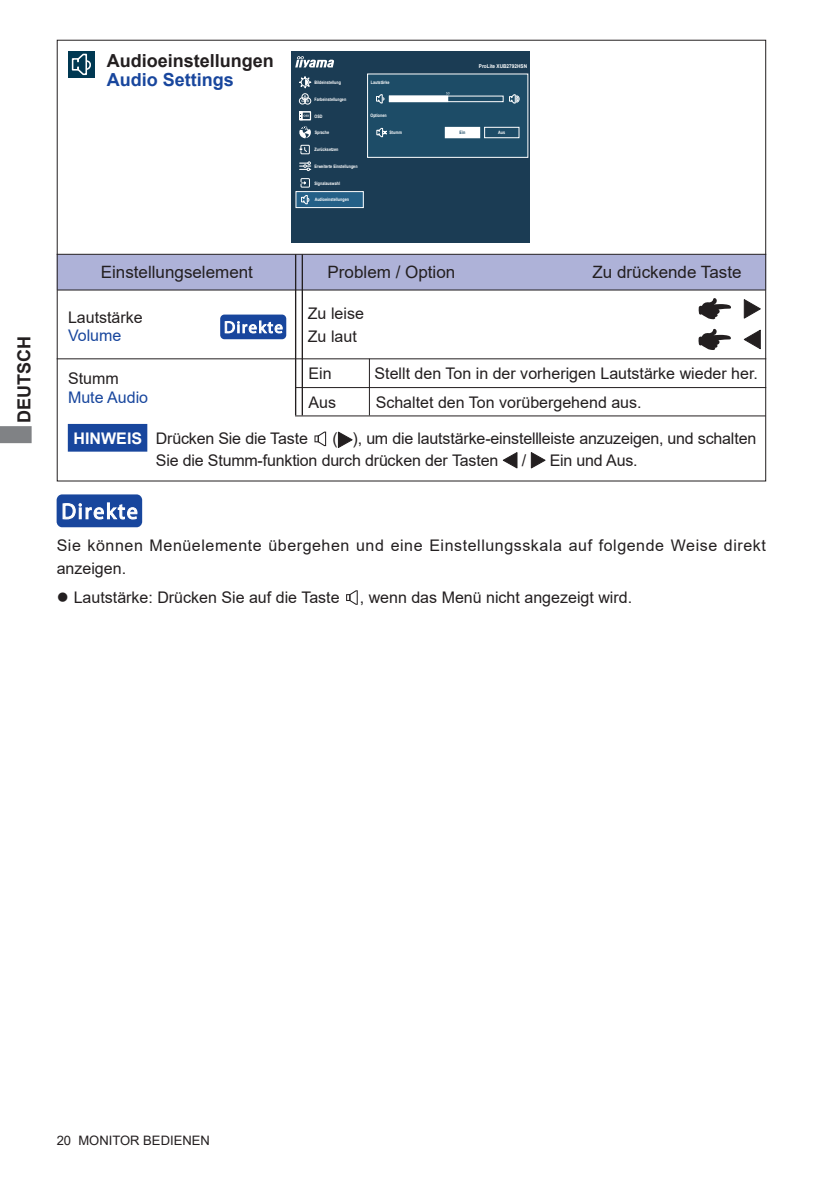
<style>
.page{position:relative;width:840px;height:1191px;background:#fff}
.page>*{position:absolute;margin:0;border:0;box-sizing:border-box;transform-origin:0 0}
.t1{font:700 18px "Arial";color:#231f20}
.t2{font:700 18px "Arial";color:#18469d}
.t3{font:17px "Arial";color:#231f20}
.t4{font:16px/22.6px "Arial";color:#231f20}
.t5{font:16px/22.6px "Arial";letter-spacing:.035em;color:#231f20}
.t6{font:16px "Arial";color:#18469d}
.t7{font:700 16px "Arial";color:#fff}
.t8{font:13px "Arial";color:#231f20}
.t9{font:700 5.2px "Arial";color:#fff;scale:.9 1}
.t10{font:700 4.6px "Arial";color:#fff;scale:.8 1}
.t11{font:700 4.6px "Arial";color:#1d4c67;scale:.8 1}
</style>
<div class="page">
<svg style="left:0;top:426px;width:32px;height:17px"></svg>
<div style="left:57px;top:254px;width:708px;height:36px;background:#aeb2d8"></div>
<hr style="left:57px;top:289px;width:708px;height:1px;background:#231f20">
<hr style="left:57px;top:254px;width:708px;height:1px;background:#231f20">
<hr style="left:295px;top:254px;width:1px;height:161px;background:#231f20">
<hr style="left:301px;top:254px;width:2px;height:161px;background:#231f20">
<hr style="left:57px;top:358px;width:708px;height:1px;background:#231f20">
<hr style="left:295px;top:387px;width:470px;height:1px;background:#231f20">
<hr style="left:369px;top:359px;width:1px;height:56px;background:#231f20">
<svg style="left:314px;top:431px;width:12px;height:15px"></svg>
<svg style="left:338px;top:431px;width:14px;height:17px"></svg>
<svg style="left:502px;top:452px;width:15px;height:16px"></svg>
<svg style="left:530px;top:452px;width:15px;height:16px"></svg>
<hr style="left:295px;top:415px;width:470px;height:1px;background:#231f20">
<svg style="left:698px;top:298px;width:33px;height:21px"></svg>
<svg style="left:743px;top:330px;width:17px;height:19px"></svg>
<svg style="left:743px;top:299px;width:17px;height:20px"></svg>
<svg style="left:698px;top:328px;width:33px;height:22px"></svg>
<svg style="left:357px;top:590px;width:1px;height:15px"></svg>
<svg style="left:346px;top:590px;width:11px;height:15px"></svg>
<div style="left:68px;top:424px;width:79px;height:27px;background:#18469d"></div>
<div style="left:221px;top:315px;width:64px;height:23px;background:#18469d;border-radius:3px"></div>
<div style="left:220px;top:314px;width:66px;height:25px;border:2px solid #18469d;border-radius:3px"></div>
<svg style="left:224px;top:320px;width:59px;height:14px"></svg>
<div style="left:58px;top:495px;width:83px;height:31px;background:#18469d;border-radius:5px"></div>
<div style="left:57px;top:494px;width:85px;height:33px;border:2px solid #18469d;border-radius:5px"></div>
<svg style="left:62px;top:502px;width:76px;height:18px"></svg>
<div style="left:68px;top:51px;width:27px;height:27px;background:#003852"></div>
<svg style="left:71px;top:53px;width:20px;height:23px"></svg>
<div style="left:291px;top:51px;width:239px;height:192px;background:#1b3c54"></div>
<div style="left:367px;top:74px;width:160px;height:83px;background:#1d4c67"></div>
<div style="left:367px;top:74px;width:161px;height:84px;border:1px solid #fff"></div>
<svg style="left:295px;top:56px;width:39px;height:11px"></svg>
<div style="left:445px;top:127px;width:34px;height:11px;background:#fff"></div>
<div style="left:484px;top:127px;width:35px;height:11px;border:1px solid #fff"></div>
<svg style="left:376px;top:94px;width:8px;height:10px"></svg>
<div style="left:389px;top:96px;width:58px;height:6px;background:#fff"></div>
<div style="left:389px;top:96px;width:59px;height:6px;border:1px solid #fff"></div>
<div style="left:389px;top:96px;width:114px;height:6px;border:1px solid #fff"></div>
<svg style="left:509px;top:94px;width:10px;height:10px"></svg>
<svg style="left:376px;top:128px;width:10px;height:9px"></svg>
<div style="left:296px;top:192px;width:67px;height:16px;background:#246087"></div>
<div style="left:295px;top:191px;width:68px;height:17px;border:1px solid #fff"></div>
<svg style="left:299px;top:76px;width:12px;height:12px"></svg>
<svg style="left:299px;top:161px;width:12px;height:10px"></svg>
<div style="left:301px;top:94px;width:7px;height:6px;border:1px solid #fff;border-radius:50%"></div>
<div style="left:304px;top:98px;width:7px;height:6px;border:1px solid #fff;border-radius:50%"></div>
<svg style="left:299px;top:96px;width:9px;height:8px"></svg>
<div style="left:299px;top:111px;width:12px;height:9px;border:1px solid #fff"></div>
<svg style="left:300px;top:112px;width:9px;height:8px"></svg>
<svg style="left:299px;top:127px;width:12px;height:11px"></svg>
<div style="left:300px;top:145px;width:9px;height:9px;border:1px solid #fff"></div>
<svg style="left:299px;top:147px;width:8px;height:5px"></svg>
<div style="left:300px;top:178px;width:9px;height:9px;border:1px solid #fff"></div>
<svg style="left:301px;top:181px;width:5px;height:3px"></svg>
<svg style="left:301px;top:195px;width:8px;height:9px"></svg>
<p class="t1" style="left:11px;top:422px;width:88px;rotate:-90deg">DEUTSCH</p>
<p class="t1" style="left:107px;top:48px;width:169px">Audioeinstellungen</p>
<p class="t2" style="left:107px;top:67px;width:129px">Audio Settings</p>
<p class="t10" style="left:314px;top:79px;width:35px">Bildeinstellung</p>
<p class="t10" style="left:314px;top:96px;width:41px">Farbeinstellungen</p>
<p class="t10" style="left:314px;top:113px;width:11px">OSD</p>
<p class="t10" style="left:314px;top:146px;width:31px">Zurücksetzen</p>
<p class="t10" style="left:314px;top:129px;width:20px">Sprache</p>
<p class="t10" style="left:314px;top:163px;width:55px">Erweiterte Einstellungen</p>
<p class="t10" style="left:314px;top:180px;width:34px">Signalauswahl</p>
<p class="t10" style="left:314px;top:196px;width:44px">Audioeinstellungen</p>
<p class="t10" style="left:370px;top:79px;width:25px">Lautstärke</p>
<p class="t10" style="left:370px;top:112px;width:22px">Optionen</p>
<p class="t9" style="left:478px;top:62px;width:55px">ProLite XUB2792HSN</p>
<p class="t10" style="left:389px;top:129px;width:17px">Stumm</p>
<p class="t11" style="left:459px;top:129px;width:9px">Ein</p>
<p class="t10" style="left:498px;top:129px;width:10px">Aus</p>
<p class="t3" style="left:101px;top:261px;width:154px">Einstellungselement</p>
<p class="t3" style="left:327px;top:261px;width:129px">Problem / Option</p>
<p class="t3" style="left:592px;top:261px;width:150px">Zu drückende Taste</p>
<p class="t4" style="left:68px;top:306px;width:76px">Lautstärke</p>
<p class="t6" style="left:68px;top:324px;width:55px">Volume</p>
<p class="t4" style="left:308px;top:302px;width:58px">Zu leise<br>Zu laut</p>
<p class="t4" style="left:68px;top:367px;width:52px">Stumm</p>
<p class="t6" style="left:68px;top:386px;width:82px">Mute Audio</p>
<p class="t7" style="left:74px;top:427px;width:70px">HINWEIS</p>
<p class="t4" style="left:308px;top:359px;width:29px;line-height:29.2px">Ein<br>Aus</p>
<p class="t4" style="left:374px;top:358px;width:385px;line-height:29.4px">Stellt den Ton in der vorherigen Lautstärke wieder her.<br>Schaltet den Ton vorübergehend aus.</p>
<p class="t4" style="left:156px;top:428px;width:601px;line-height:21.6px;text-indent:176px">( ), um die lautstärke-einstellleiste anzuzeigen, und schalten<br>Sie die Stumm-funktion durch drücken der Tasten</p>
<p class="t4" style="left:156px;top:427px;width:154px">Drücken Sie die Taste</p>
<p class="t4" style="left:521px;top:449px;width:6px">/</p>
<p class="t4" style="left:549px;top:449px;width:89px">Ein und Aus.</p>
<p class="t5" style="left:57px;top:534px;width:710px">Sie können Menüelemente übergehen und eine Einstellungsskala auf folgende Weise direkt anzeigen.</p>
<p class="t4" style="left:57px;top:586px;width:284px">● Lautstärke: Drücken Sie auf die Taste</p>
<p class="t4" style="left:359px;top:586px;width:274px">, wenn das Menü nicht angezeigt wird.</p>
<p class="t8" style="left:57px;top:1131px;width:154px">20 MONITOR BEDIENEN</p>
</div>
